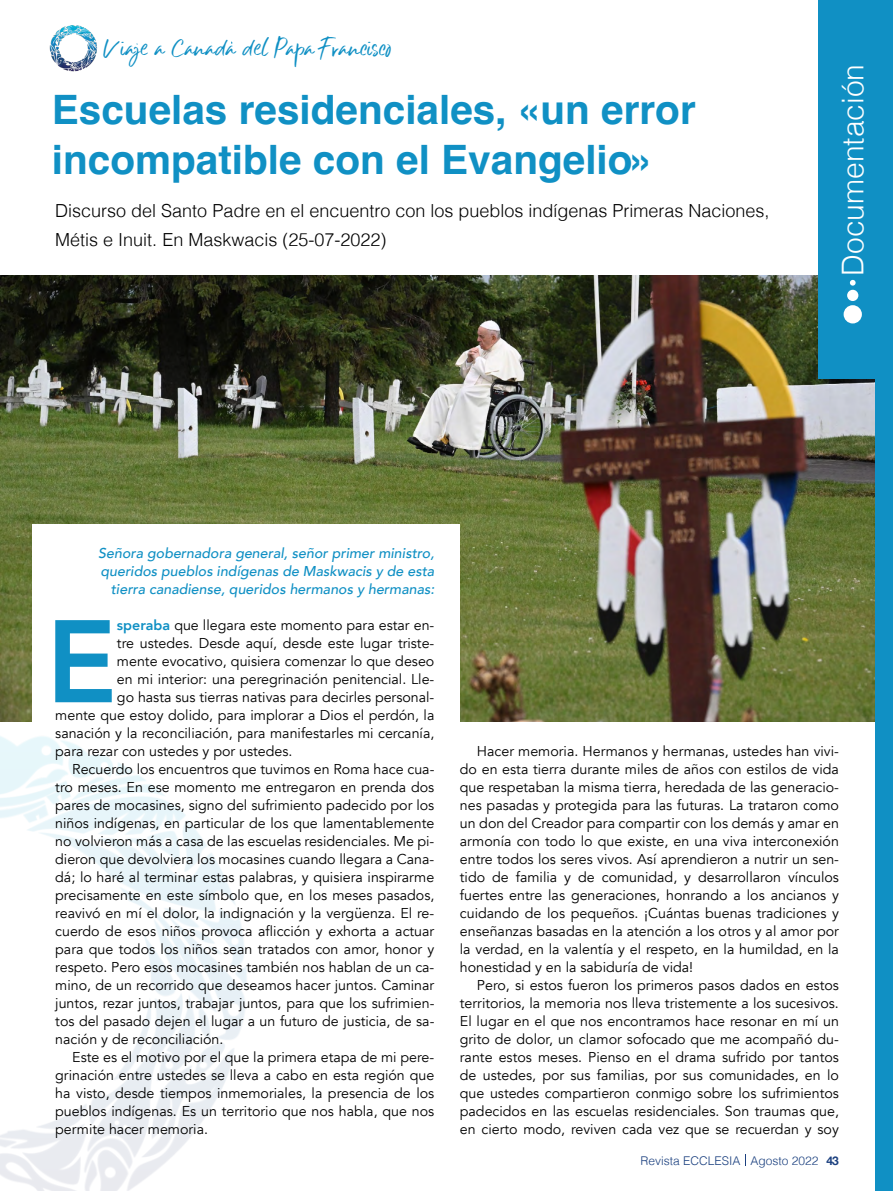
<style>
.page{position:relative;width:893px;height:1191px;background:#fff}
.page>*{position:absolute;margin:0;border:0;box-sizing:border-box;transform-origin:0 0}
.t1{font:800 115.95px "Avenir";color:#1090c4}
.t2{font:700 40.5px/49.5px "Helvetica";color:#1090c4}
.t3{font:300 30px "Helvetica";color:#fff}
.t4{font:21px "Six Away Font Demo";color:#1090c4}
.t5{font:300 18px/28.5px "Helvetica";color:#000}
.t6{font:14.25px/18px "Avenir";color:#000;text-align:justify}
.t7{font:italic 500 14.25px/18px "Avenir";color:#1090c4;text-align:right}
.t8{font:300 12px "Helvetica";color:#1b407f}
.s1{font-weight:800;color:#1090c4}
.s2{font-family:"Helvetica Neue";font-weight:700}
</style>
<div class="page">
<img style="left:0;top:276px;width:875px;height:445px">
<div style="left:32px;top:524px;width:427px;height:391px;background:#fff"></div>
<img style="left:49px;top:25px;width:48px;height:47px">
<img style="left:0;top:736px;width:247px;height:455px">
<div style="left:818px;top:0;width:75px;height:378px;background:#1090c4"></div>
<div style="left:844px;top:305px;width:18px;height:18px;background:#fff;border-radius:50%"></div>
<div style="left:847px;top:290px;width:11px;height:11px;background:#fff;border-radius:50%"></div>
<svg style="left:850px;top:280px;width:6px;height:6px"></svg>
<div style="left:875px;top:0;width:18px;height:1191px;background:#1090c4"></div>
<svg style="left:745px;top:1154px;width:1px;height:12px"></svg>
<h3 class="t4" style="left:104px;top:36px;width:289px">V iaje a Canada del Papa Francisco</h3>
<h2 class="t2" style="left:52px;top:90px;width:645px">Escuelas residenciales, «un error incompatible con el Evangelio»</h2>
<p class="t5" style="left:55px;top:195px;width:716px">Discurso del Santo Padre en el encuentro con los pueblos indígenas Primeras Naciones,<br>Métis e Inuit. En Maskwacis (25-07-2022)</p>
<h3 class="t3" style="left:827px;top:276px;width:213px;rotate:-90deg">Documentación</h3>
<p class="t7" style="left:98px;top:544px;width:338px">Señora gobernadora general, señor primer ministro, queridos pueblos indígenas de Maskwacis y de esta tierra canadiense, queridos hermanos y hermanas:</p>
<h1 class="t1" style="left:46px;top:571px;width:72px">E</h1>
<p class="t6" style="left:117px;top:616px;width:319px"><span class="s1">speraba</span> que llegara este momento para estar en-</p>
<p class="t6" style="left:117px;top:634px;width:319px">tre ustedes. Desde aquí, desde este lugar triste-</p>
<p class="t6" style="left:117px;top:652px;width:319px">mente evocativo, quisiera comenzar lo que deseo</p>
<p class="t6" style="left:117px;top:670px;width:319px">en mi interior: una peregrinación penitencial. Lle-</p>
<p class="t6" style="left:117px;top:688px;width:319px">go hasta sus tierras nativas para decirles personal-</p>
<p class="t6" style="left:55px;top:706px;width:381px">mente que estoy dolido, para implorar a Dios el perdón, la</p>
<p class="t6" style="left:55px;top:724px;width:381px">sanación y la reconciliación, para manifestarles mi cercanía,</p>
<p class="t6" style="left:55px;top:742px;width:239px">para rezar con ustedes y por ustedes.</p>
<p class="t6" style="left:72px;top:760px;width:364px">Recuerdo los encuentros que tuvimos en Roma hace cua-</p>
<p class="t6" style="left:55px;top:778px;width:381px">tro meses. En ese momento me entregaron en prenda dos</p>
<p class="t6" style="left:55px;top:796px;width:381px">pares de mocasines, signo del sufrimiento padecido por los</p>
<p class="t6" style="left:55px;top:814px;width:381px">niños indígenas, en particular de los que lamentablemente</p>
<p class="t6" style="left:55px;top:832px;width:381px">no volvieron más a casa de las escuelas residenciales. Me pi-</p>
<p class="t6" style="left:55px;top:850px;width:381px">dieron que devolviera los mocasines cuando llegara a Cana-</p>
<p class="t6" style="left:55px;top:868px;width:381px">dá; lo haré al terminar estas palabras, y quisiera inspirarme</p>
<p class="t6" style="left:55px;top:886px;width:381px">precisamente en este símbolo que, en los meses pasados,</p>
<p class="t6" style="left:55px;top:904px;width:381px">reavivó en mí el dolor, la indignación y la vergüenza. El re-</p>
<p class="t6" style="left:55px;top:922px;width:381px">cuerdo de esos niños provoca aflicción y exhorta a actuar</p>
<p class="t6" style="left:55px;top:940px;width:381px">para que todos los niños sean tratados con amor, honor y</p>
<p class="t6" style="left:55px;top:958px;width:381px">respeto. Pero esos mocasines también nos hablan de un ca-</p>
<p class="t6" style="left:55px;top:976px;width:381px">mino, de un recorrido que deseamos hacer juntos. Caminar</p>
<p class="t6" style="left:55px;top:994px;width:381px">juntos, rezar juntos, trabajar juntos, para que los sufrimien-</p>
<p class="t6" style="left:55px;top:1012px;width:381px">tos del pasado dejen el lugar a un futuro de justicia, de sa-</p>
<p class="t6" style="left:55px;top:1030px;width:170px">nación y de reconciliación.</p>
<p class="t6" style="left:72px;top:1048px;width:363px">Este es el motivo por el que la primera etapa de mi pere-</p>
<p class="t6" style="left:55px;top:1066px;width:381px">grinación entre ustedes se lleva a cabo en esta región que</p>
<p class="t6" style="left:55px;top:1084px;width:381px">ha visto, desde tiempos inmemoriales, la presencia de los</p>
<p class="t6" style="left:55px;top:1102px;width:381px">pueblos indígenas. Es un territorio que nos habla, que nos</p>
<p class="t6" style="left:55px;top:1120px;width:154px">permite hacer memoria.</p>
<p class="t6" style="left:460px;top:742px;width:381px;text-indent:17px">Hacer memoria. Hermanos y hermanas, ustedes han vivi&shy;do en esta tierra durante miles de años con estilos de vida que respetaban la misma tierra, heredada de las generacio&shy;nes pasadas y protegida para las futuras. La trataron como un don del Creador para compartir con los demás y amar en armonía con todo lo que existe, en una viva interconexión entre todos los seres vivos. Así aprendieron a nutrir un sen&shy;tido de familia y de comunidad, y desarrollaron vínculos fuertes entre las generaciones, honrando a los ancianos y cuidando de los pequeños. ¡Cuántas buenas tradiciones y enseñanzas basadas en la atención a los otros y al amor por la verdad, en la valentía y el respeto, en la humildad, en la honestidad y en la sabiduría de vida!</p>
<p class="t6" style="left:460px;top:976px;width:381px;text-indent:17px">Pero, si estos fueron los primeros pasos dados en estos territorios, la memoria nos lleva tristemente a los sucesivos.<br>El lugar en el que nos encontramos hace resonar en mí un grito de dolor, un clamor sofocado que me acompañó du&shy;rante estos meses. Pienso en el drama sufrido por tantos de ustedes, por sus familias, por sus comunidades, en lo que ustedes compartieron conmigo sobre los sufrimientos padecidos en las escuelas residenciales. Son traumas que, en cierto modo, reviven cada vez que se recuerdan y soy</p>
<p class="t8" style="left:640px;top:1150px;width:200px">Revista ECCLESIA Agosto 2022 <span class="s2">43</span></p>
</div>
